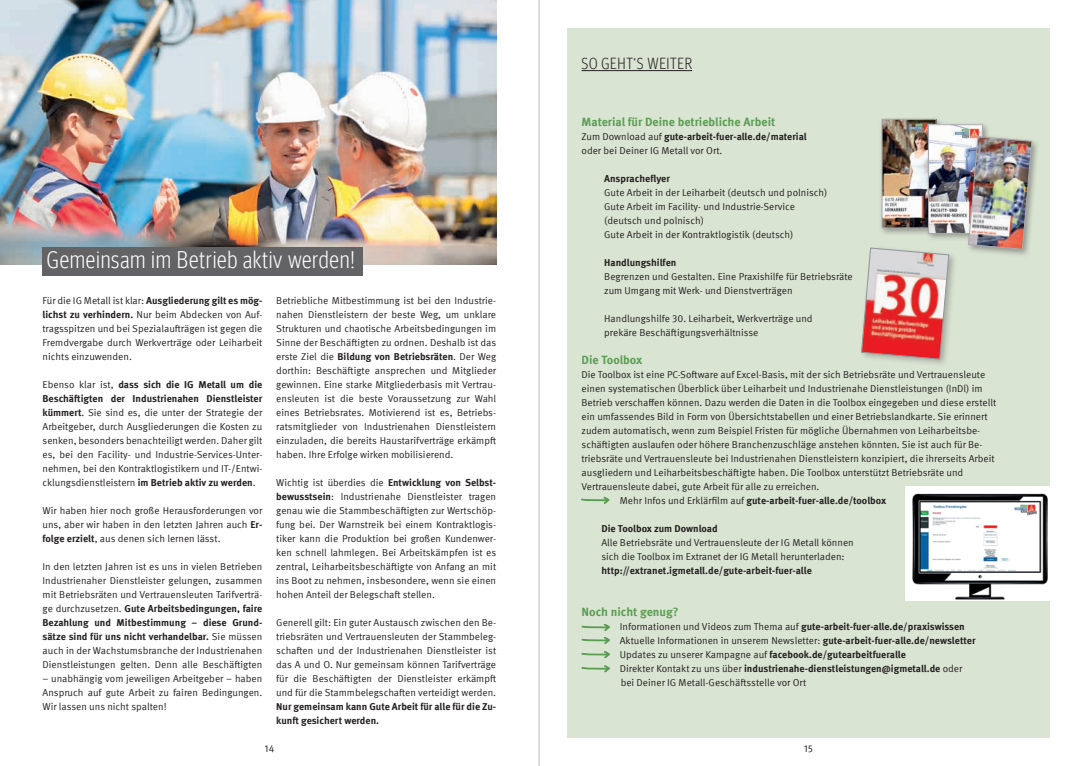
<style>
.page{position:relative;width:1078px;height:766px;background:#fff}
.page>*{position:absolute;margin:0;border:0;box-sizing:border-box;transform-origin:0 0}
.t1{font:300 condensed 24px "Meta Head IGM";letter-spacing:.03em;color:#fff}
.t2{font:300 condensed 16px "Meta Head IGM";letter-spacing:.04em;color:#231f20}
.t3{font:700 12px "Meta IGM";color:#5a9e52}
.t4{font:10px/14px "Meta IGM";color:#231f20;text-align:justify}
.t5{font:700 10px/14px "Meta IGM";color:#231f20}
.s1{font-weight:700}
.s2{font-weight:400}
</style>
<div class="page">
<hr style="left:539px;top:0;width:1px;height:765px;background:#bcbdc0">
<img style="left:0;top:0;width:496px;height:264px">
<div style="left:567px;top:28px;width:482px;height:709px;background:#dae4d3"></div>
<hr style="left:581px;top:70px;width:111px;height:1px;background:#231f20">
<div style="left:43px;top:247px;width:320px;height:28px;background:#636366"></div>
<svg style="left:581px;top:496px;width:29px;height:8px"></svg>
<svg style="left:581px;top:624px;width:29px;height:49px"></svg>
<div style="left:878px;top:116px;width:66px;height:120px;background:#231f20;opacity:.4"></div>
<img style="left:883px;top:121px;width:50px;height:105px">
<div style="left:881px;top:119px;width:54px;height:109px;border:1px solid #a8a9ad"></div>
<div style="left:925px;top:122px;width:65px;height:120px;background:#231f20;opacity:.4"></div>
<img style="left:930px;top:126px;width:50px;height:105px">
<div style="left:928px;top:124px;width:54px;height:109px;border:1px solid #a8a9ad"></div>
<div style="left:965px;top:133px;width:74px;height:124px;background:#231f20;opacity:.4"></div>
<img style="left:968px;top:136px;width:63px;height:113px">
<div style="left:904px;top:486px;width:162px;height:115px;background:#fff"></div>
<img style="left:912px;top:493px;width:136px;height:107px">
<div style="left:858px;top:245px;width:99px;height:122px;background:#231f20;opacity:.3"></div>
<svg style="left:861px;top:248px;width:87px;height:111px"></svg>
<h1 class="t1" style="left:47px;top:242px;width:310px">Gemeinsam im Betrieb aktiv werden!</h1>
<p class="t4" style="left:43px;top:293px;width:221px">Für die IG Metall ist klar: <span class="s1">Ausgliederung gilt es mög&shy;lichst zu verhindern.</span> Nur beim Abdecken von Auf&shy;tragsspitzen und bei Spezialaufträgen ist gegen die Fremdvergabe durch Werkverträge oder Leiharbeit nichts einzuwenden.</p>
<p class="t4" style="left:43px;top:377px;width:221px">Ebenso klar ist, <span class="s1">dass sich die IG Metall um die Beschäftigten der Industrienahen Dienstleister kümmert</span>. Sie sind es, die unter der Strategie der Arbeitgeber, durch Ausgliederungen die Kosten zu senken, besonders benachteiligt werden. Daher gilt es, bei den Facility- und Industrie-Services-Unter&shy;nehmen, bei den Kontraktlogistikern und IT-/Entwi&shy;cklungsdienstleistern <span class="s1">im Betrieb aktiv zu werden</span>.</p>
<p class="t4" style="left:43px;top:503px;width:221px">Wir haben hier noch große Herausforderungen vor uns, aber wir haben in den letzten Jahren auch <span class="s1">Er&shy;folge erzielt</span>, aus denen sich lernen lässt.</p>
<p class="t4" style="left:43px;top:559px;width:221px">In den letzten Jahren ist es uns in vielen Betrieben Industrienaher Dienstleister gelungen, zusammen mit Betriebsräten und Vertrauensleuten Tarifverträ&shy;ge durchzusetzen. <span class="s1">Gute Arbeitsbedingungen, faire Bezahlung und Mitbestimmung – diese Grund&shy;sätze sind für uns nicht verhandelbar.</span> Sie müssen auch in der Wachstumsbranche der Industrienahen Dienstleistungen gelten. Denn alle Beschäftigten</p>
<p class="t4" style="left:43px;top:671px;width:221px">– unabhängig vom jeweiligen Arbeitgeber – haben Anspruch auf gute Arbeit zu fairen Bedingungen.<br>Wir lassen uns nicht spalten!</p>
<p class="t4" style="left:276px;top:293px;width:221px">Betriebliche Mitbestimmung ist bei den Industrie&shy;nahen Dienstleistern der beste Weg, um unklare Strukturen und chaotische Arbeitsbedingungen im Sinne der Beschäftigten zu ordnen. Deshalb ist das erste Ziel die <span class="s1">Bildung von Betriebsräten</span>. Der Weg dorthin: Beschäftigte ansprechen und Mitglieder gewinnen. Eine starke Mitgliederbasis mit Vertrau&shy;ensleuten ist die beste Voraussetzung zur Wahl eines Betriebsrates. Motivierend ist es, Betriebs&shy;ratsmitglieder von Industrienahen Dienstleistern einzuladen, die bereits Haustarifverträge erkämpft haben. Ihre Erfolge wirken mobilisierend.</p>
<p class="t4" style="left:276px;top:475px;width:221px">Wichtig ist überdies die <span class="s1">Entwicklung von Selbst&shy;bewusstsein</span>: Industrienahe Dienstleister tragen genau wie die Stammbeschäftigten zur Wertschöp&shy;fung bei. Der Warnstreik bei einem Kontraktlogis&shy;tiker kann die Produktion bei großen Kundenwer&shy;ken schnell lahmlegen. Bei Arbeitskämpfen ist es zentral, Leiharbeitsbeschäftigte von Anfang an mit ins Boot zu nehmen, insbesondere, wenn sie einen hohen Anteil der Belegschaft stellen.</p>
<p class="t4" style="left:276px;top:615px;width:221px">Generell gilt: Ein guter Austausch zwischen den Be&shy;triebsräten und Vertrauensleuten der Stammbeleg&shy;schaften und der Industrienahen Dienstleister ist das A und O. Nur gemeinsam können Tarifverträge für die Beschäftigten der Dienstleister erkämpft und für die Stammbelegschaften verteidigt werden.</p>
<p class="t5" style="left:276px;top:699px;width:221px">Nur gemeinsam kann Gute Arbeit für alle für die Zu&shy;kunft gesichert werden.</p>
<h2 class="t2" style="left:581px;top:53px;width:112px">SO GEHT‘S WEITER</h2>
<p class="t3" style="left:581px;top:112px;width:195px">Material für Deine betriebliche Arbeit</p>
<p class="t4" style="left:581px;top:128px;width:227px">Zum Download auf <span class="s1">gute-arbeit-fuer-alle.de/material </span>oder bei Deiner IG Metall vor Ort.</p>
<p class="t5" style="left:604px;top:170px;width:67px">Anspracheflyer</p>
<p class="t4" style="left:604px;top:184px;width:224px;text-align:left">Gute Arbeit in der Leiharbeit (deutsch und polnisch)<br>Gute Arbeit im Facility- und Industrie-Service (deutsch und polnisch)<br>Gute Arbeit in der Kontraktlogistik (deutsch)</p>
<p class="t5" style="left:604px;top:254px;width:74px">Handlungshilfen</p>
<p class="t4" style="left:604px;top:268px;width:250px">Begrenzen und Gestalten. Eine Praxishilfe für Betriebsräte zum Umgang mit Werk- und Dienstverträgen</p>
<p class="t4" style="left:604px;top:310px;width:210px">Handlungshilfe 30. Leiharbeit, Werkverträge und prekäre Beschäftigungsverhältnisse</p>
<p class="t3" style="left:581px;top:350px;width:62px">Die Toolbox</p>
<p class="t4" style="left:581px;top:366px;width:405px">Die Toolbox ist eine PC-Software auf Excel-Basis, mit der sich Betriebsräte und Vertrauensleute</p>
<p class="t4" style="left:581px;top:380px;width:402px">einen systematischen Überblick über Leiharbeit und Industrienahe Dienstleistungen (InDl) im</p>
<p class="t4" style="left:581px;top:394px;width:416px">Betrieb verschaffen können. Dazu werden die Daten in die Toolbox eingegeben und diese erstellt</p>
<p class="t4" style="left:581px;top:408px;width:407px">ein umfassendes Bild in Form von Übersichtstabellen und einer Betriebslandkarte. Sie erinnert</p>
<p class="t4" style="left:581px;top:422px;width:400px">zudem automatisch, wenn zum Beispiel Fristen für mögliche Übernahmen von Leiharbeitsbe-</p>
<p class="t4" style="left:581px;top:436px;width:402px">schäftigten auslaufen oder höhere Branchenzuschläge anstehen könnten. Sie ist auch für Be-</p>
<p class="t4" style="left:581px;top:450px;width:414px">triebsräte und Vertrauensleute bei Industrienahen Dienstleistern konzipiert, die ihrerseits Arbeit</p>
<p class="t4" style="left:581px;top:464px;width:383px">ausgliedern und Leiharbeitsbeschäftigte haben. Die Toolbox unterstützt Betriebsräte und</p>
<p class="t4" style="left:581px;top:478px;width:239px">Vertrauensleute dabei, gute Arbeit für alle zu erreichen.</p>
<p class="t5" style="left:619px;top:492px;width:268px"><span class="s2">Mehr Infos und Erklärfilm auf</span> gute-arbeit-fuer-alle.de/toolbox</p>
<p class="t5" style="left:601px;top:520px;width:118px">Die Toolbox zum Download</p>
<p class="t4" style="left:601px;top:534px;width:254px">Alle Betriebsräte und Vertrauensleute der IG Metall können sich die Toolbox im Extranet der IG Metall herunterladen:</p>
<p class="t5" style="left:601px;top:562px;width:212px">http://extranet.igmetall.de/gute-arbeit-fuer-alle</p>
<p class="t3" style="left:581px;top:602px;width:99px">Noch nicht genug?</p>
<p class="t4" style="left:619px;top:618px;width:357px;text-align:left">Informationen und Videos zum Thema auf <span class="s1">gute-arbeit-fuer-alle.de/praxiswissen </span>Aktuelle Informationen in unserem Newsletter: <span class="s1">gute-arbeit-fuer-alle.de/newsletter </span>Updates zu unserer Kampagne auf <span class="s1">facebook.de/gutearbeitfueralle<br></span>Direkter Kontakt zu uns über <span class="s1">industrienahe-dienstleistungen@igmetall.de</span> oder bei Deiner IG Metall-Geschäftsstelle vor Ort</p>
<p class="t4" style="left:264px;top:740px;width:11px">14</p>
<p class="t4" style="left:803px;top:740px;width:11px">15</p>
</div>
